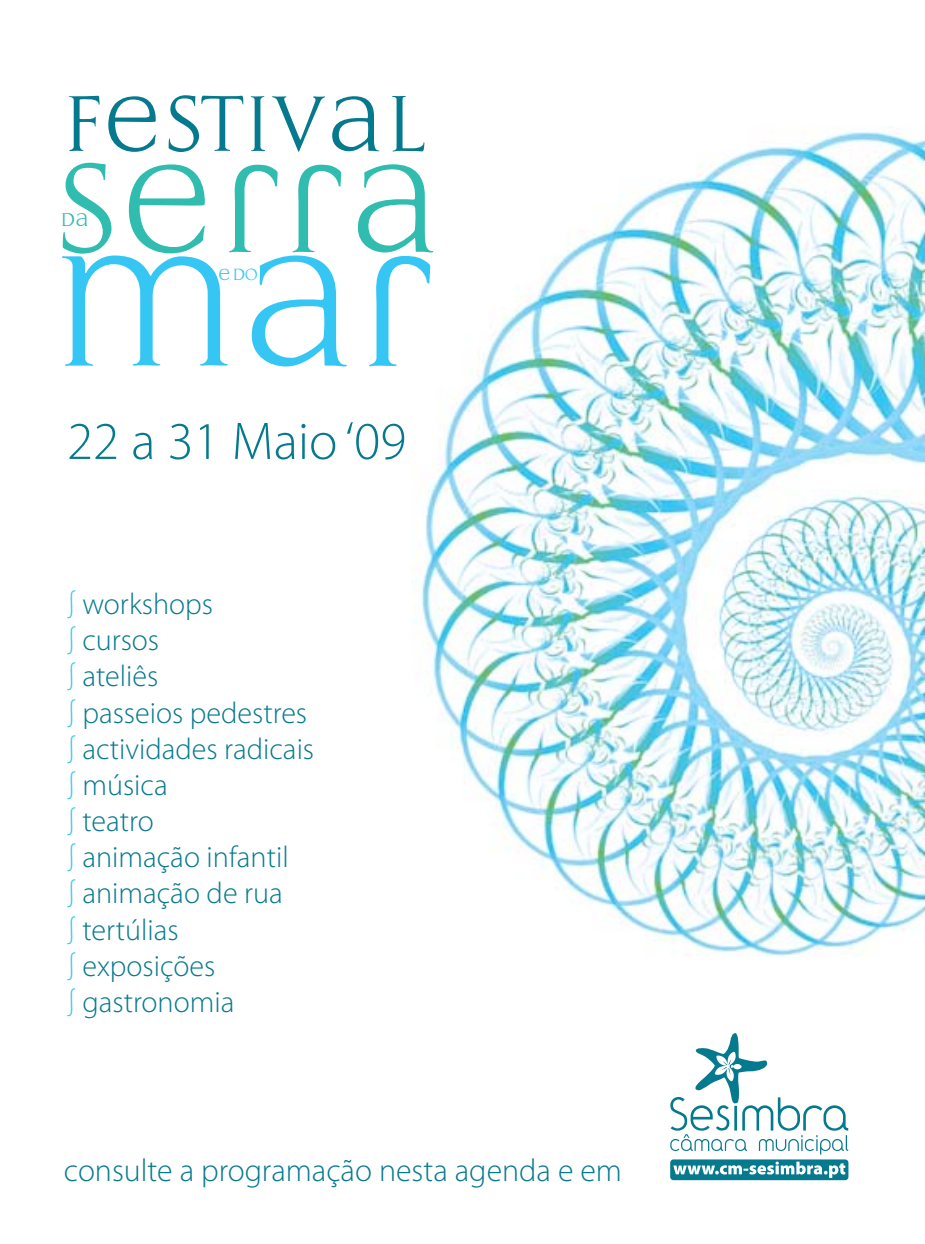
<style>
.page{position:relative;width:925px;height:1244px;background:#fff}
.page>*{position:absolute;margin:0;border:0;box-sizing:border-box;transform-origin:0 0}
.t1{font:146.03px "Ashley Capitali Sofia";color:#36c6f4}
.t2{font:115.88px "Ashley Capitali Sofia";letter-spacing:.02em;color:#31bcb0}
.t3{font:72.45px "Ashley Capitali Sofia";letter-spacing:-.02em;color:#05798d}
.t4{font:300 53.32px "Myriad Pro";color:#05798d}
.t5{font:300 31.95px "Myriad Pro";color:#05798d}
.t6{font:300 30.15px/36.2px "Myriad Pro";color:#05798d}
.t7{font:17.1px "Ashley Capitali Sofia";color:#31bcb0}
.t8{font:15.08px "Ashley Capitali Sofia";color:#36c6f4}
.s1{color:#36c6f4}
</style>
<div class="page">
<img style="left:414px;top:127px;width:511px;height:1054px">
<svg style="left:670px;top:1033px;width:178px;height:147px"></svg>
<h3 class="t3" style="left:61px;top:72px;width:367px">FESTIVAL</h3>
<h2 class="t2" style="left:51px;top:126px;width:393px">SERRA</h2>
<h1 class="t1" style="left:51px;top:207px;width:383px">MAR</h1>
<p class="t7" style="left:60px;top:207px;width:31px">DA</p>
<p class="t8" style="left:218px;top:264px;width:42px">E DO</p>
<h3 class="t4" style="left:67px;top:409px;width:341px">22 a 31 Maio ‘09</h3>
<p class="t6" style="left:67px;top:586px;width:249px"><span class="s1">∫</span> workshops<br><span class="s1">∫</span> cursos<br><span class="s1">∫</span> ateliês<br><span class="s1">∫</span> passeios pedestres <span class="s1">∫</span> actividades radicais <span class="s1">∫</span> música<br><span class="s1">∫</span> teatro<br><span class="s1">∫</span> animação infantil<br><span class="s1">∫</span> animação de rua<br><span class="s1">∫</span> tertúlias<br><span class="s1">∫</span> exposições<br><span class="s1">∫</span> gastronomia</p>
<p class="t5" style="left:64px;top:1150px;width:560px">consulte a programação nesta agenda e em</p>
</div>
